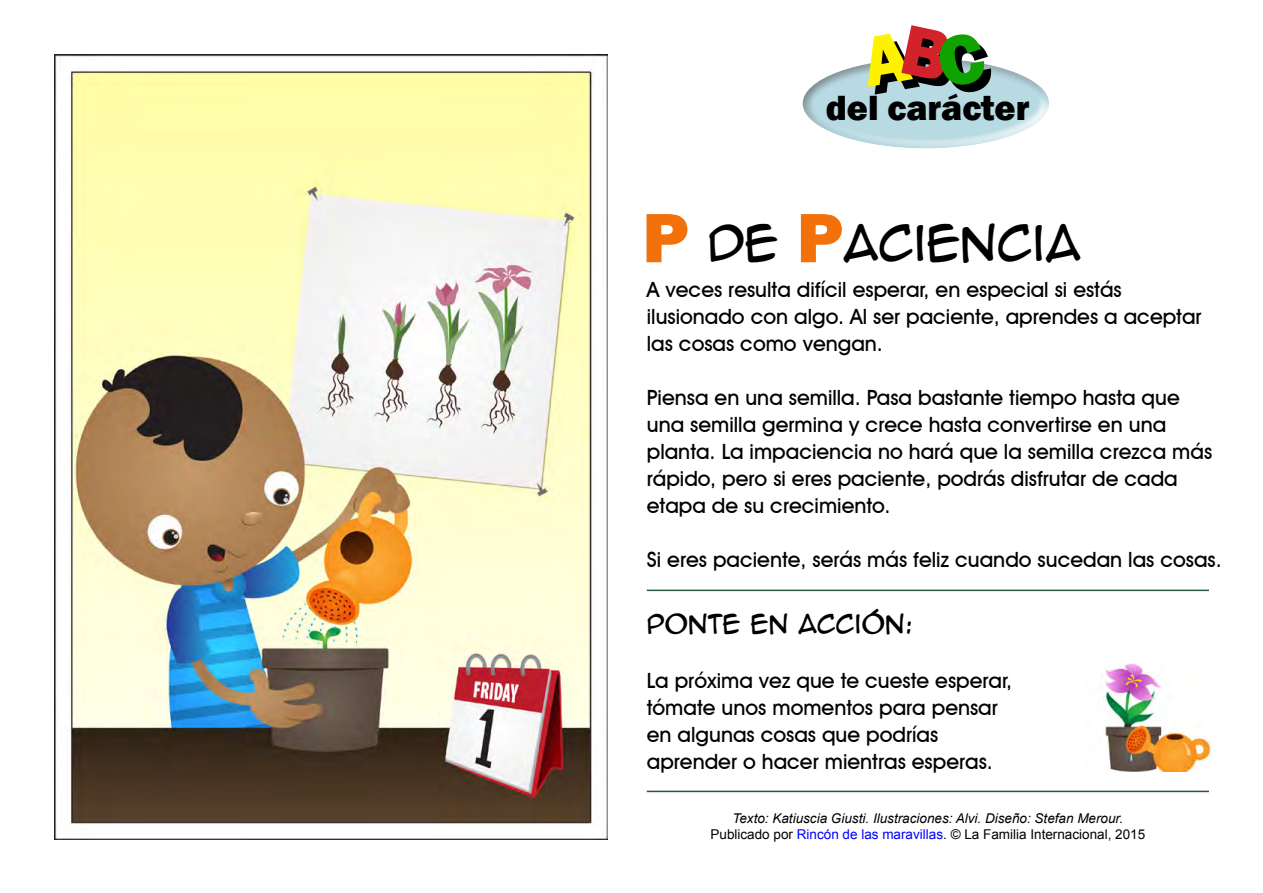
<style>
.page{position:relative;width:1263px;height:893px;background:#fff}
.page>*{position:absolute;margin:0;border:0;box-sizing:border-box;transform-origin:0 0}
.t1{font:45px "Anime Ace 2.0 BB";color:#000}
.t2{font:800 36px "Franklin Gothic";color:#000}
.t3{font:24px "Anime Ace 2.0 BB";color:#000}
.t4{font:500 21px/27px "Avant Garde IT Cby BT";color:#000}
.t5{font:italic 13.5px/16.2px "Arial";color:#000;text-align:center}
.s1{font-family:"Franklin Gothic";font-weight:800;font-size:72.3px;color:#f2710b}
.s2{font-style:normal}
.s3{font-style:normal;color:#00f}
</style>
<div class="page">
<img style="left:54px;top:54px;width:554px;height:785px">
<img style="left:1100px;top:663px;width:112px;height:108px">
<hr style="left:647px;top:590px;width:562px;height:1px;background:#2b593d">
<hr style="left:647px;top:791px;width:562px;height:1px;background:#2b593d">
<div style="left:792px;top:48px;width:259px;height:101px;background:#000;opacity:.75"></div>
<svg style="left:866px;top:48px;width:129px;height:49px"></svg>
<h2 class="t2" style="left:826px;top:85px;width:205px">del carácter</h2>
<h1 class="t1" style="left:642px;top:214px;width:439px"><span class="s1">P</span> DE <span class="s1">P</span>ACIENCIA</h1>
<p class="t4" style="left:647px;top:276px;width:556px">A veces resulta difícil esperar, en especial si estás ilusionado con algo. Al ser paciente, aprendes a aceptar las cosas como vengan.</p>
<p class="t4" style="left:647px;top:384px;width:567px">Piensa en una semilla. Pasa bastante tiempo hasta que una semilla germina y crece hasta convertirse en una planta. La impaciencia no hará que la semilla crezca más rápido, pero si eres paciente, podrás disfrutar de cada etapa de su crecimiento.</p>
<p class="t4" style="left:647px;top:546px;width:576px">Si eres paciente, serás más feliz cuando sucedan las cosas.</p>
<p class="t3" style="left:647px;top:609px;width:267px">PONTE EN ACCIÓN:</p>
<p class="t4" style="left:647px;top:667px;width:367px">La próxima vez que te cueste esperar, tómate unos momentos para pensar en algunas cosas que podrías aprender o hacer mientras esperas.</p>
<p class="t5" style="left:710px;top:810px;width:436px">Texto: Katiuscia Giusti. Ilustraciones: Alvi. Diseño: Stefan Merour.<br><span class="s2">Publicado por</span> <span class="s3">Rincón de las maravillas</span><span class="s2">. © La Familia Internacional, 2015</span></p>
</div>
